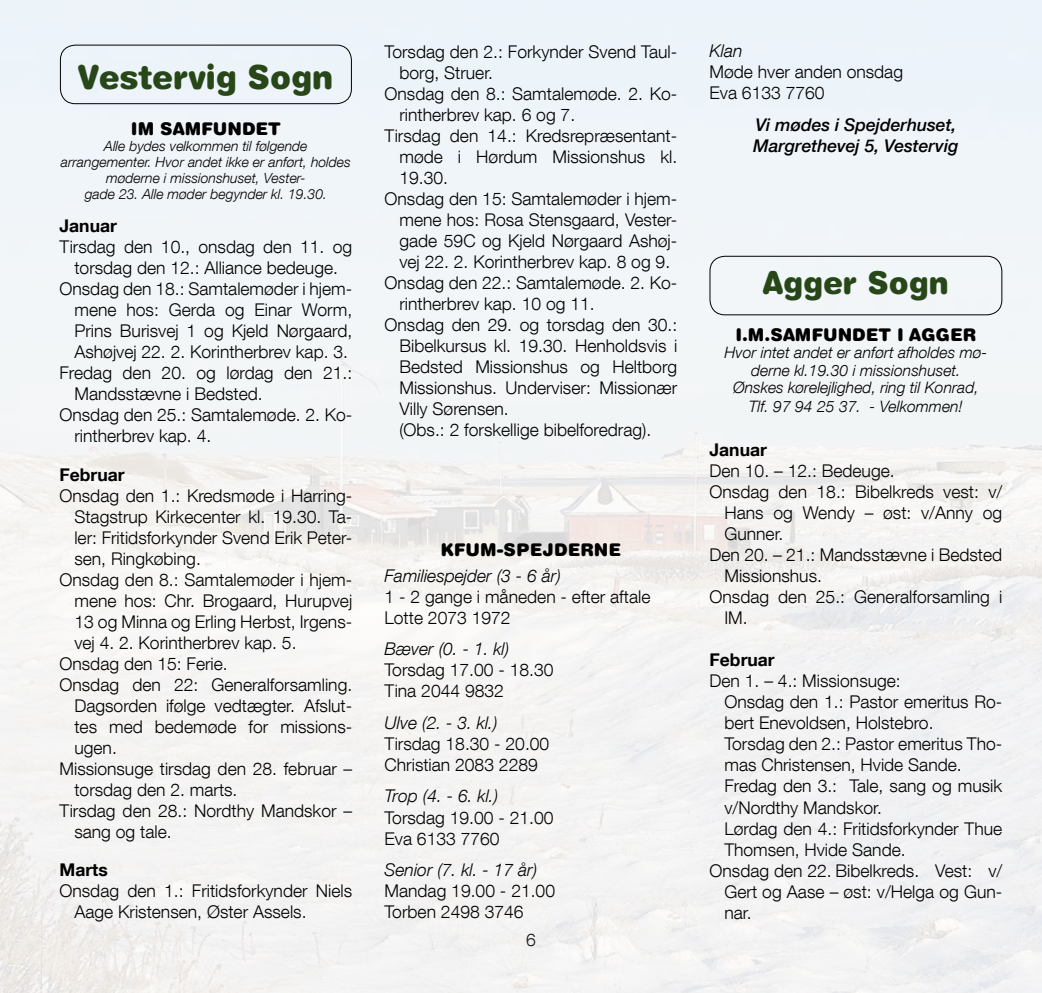
<style>
.page{position:relative;width:1042px;height:993px;background:#fff}
.page>*{position:absolute;margin:0;border:0;box-sizing:border-box;transform-origin:0 0}
.t1{font:900 33.25px "Helvetica Rounded LT";color:#284719;scale:.95 1}
.t2{font:900 31.5px "Helvetica Rounded LT";color:#284719;scale:.95 1}
.t3{font:300 17.5px/21px "Helvetica Neue LT Com";color:#000}
.t4{font:italic 300 17.5px "Helvetica Neue LT Com";color:#000}
.t5{font:900 17.5px "Helvetica Rounded LT";color:#000}
.t6{font:italic 500 17.5px/21px "Helvetica Neue LT Com";color:#000}
.t7{font:700 17.5px "Helvetica Neue LT Com";color:#000}
.t8{font:italic 300 15.75px/18px "Helvetica Neue LT Com";color:#000;text-align:center}
.t9{font:italic 300 14px/15.8px "Helvetica Neue LT Com";color:#000;text-align:center}
</style>
<div class="page">
<img style="left:0;top:0;width:1042px;height:992px">
<div style="left:60px;top:45px;width:292px;height:59px;border:1px solid #000;border-radius:15px"></div>
<div style="left:709px;top:256px;width:293px;height:59px;border:1px solid #000;border-radius:15px"></div>
<h1 class="t1" style="left:77px;top:56px;width:271px">Vestervig Sogn</h1>
<p class="t5" style="left:131px;top:118px;width:138px">IM SAMFUNDET</p>
<p class="t9" style="left:61px;top:138px;width:291px">Alle bydes velkommen til følgende arrangementer. Hvor andet ikke er anført, holdes møderne i missionshuset, Vester-<br>gade 23. Alle møder begynder kl. 19.30.</p>
<p class="t7" style="left:60px;top:214px;width:59px">Januar</p>
<p class="t3" style="left:60px;top:236px;width:294px">Tirsdag den 10., onsdag den 11. og</p>
<p class="t3" style="left:74px;top:257px;width:265px">torsdag den 12.: Alliance bedeuge.</p>
<p class="t3" style="left:60px;top:278px;width:294px">Onsdag den 18.: Samtalemøder i hjem-</p>
<p class="t3" style="left:74px;top:299px;width:279px">mene hos: Gerda og Einar Worm,</p>
<p class="t3" style="left:74px;top:320px;width:279px">Prins Burisvej 1 og Kjeld Nørgaard,</p>
<p class="t3" style="left:74px;top:341px;width:275px">Ashøjvej 22. 2. Korintherbrev kap. 3.</p>
<p class="t3" style="left:60px;top:362px;width:294px">Fredag den 20. og lørdag den 21.:</p>
<p class="t3" style="left:74px;top:383px;width:190px">Mandsstævne i Bedsted.</p>
<p class="t3" style="left:60px;top:404px;width:294px">Onsdag den 25.: Samtalemøde. 2. Ko-</p>
<p class="t3" style="left:74px;top:425px;width:138px">rintherbrev kap. 4.</p>
<p class="t7" style="left:60px;top:463px;width:67px">Februar</p>
<p class="t3" style="left:60px;top:484px;width:294px">Onsdag den 1.: Kredsmøde i Harring-</p>
<p class="t3" style="left:74px;top:505px;width:279px">Stagstrup Kirkecenter kl. 19.30. Ta-</p>
<p class="t3" style="left:74px;top:526px;width:279px">ler: Fritidsforkynder Svend Erik Peter-</p>
<p class="t3" style="left:74px;top:547px;width:128px">sen, Ringkøbing.</p>
<p class="t3" style="left:60px;top:568px;width:294px">Onsdag den 8.: Samtalemøder i hjem-</p>
<p class="t3" style="left:74px;top:589px;width:279px">mene hos: Chr. Brogaard, Hurupvej</p>
<p class="t3" style="left:74px;top:610px;width:277px">13 og Minna og Erling Herbst, Irgens-</p>
<p class="t3" style="left:74px;top:631px;width:224px">vej 4. 2. Korintherbrev kap. 5.</p>
<p class="t3" style="left:60px;top:652px;width:170px">Onsdag den 15: Ferie.</p>
<p class="t3" style="left:60px;top:673px;width:294px">Onsdag den 22: Generalforsamling.</p>
<p class="t3" style="left:74px;top:694px;width:279px">Dagsorden ifølge vedtægter. Afslut-</p>
<p class="t3" style="left:74px;top:715px;width:279px">tes med bedemøde for missions-</p>
<p class="t3" style="left:74px;top:736px;width:44px">ugen.</p>
<p class="t3" style="left:60px;top:757px;width:294px">Missionsuge tirsdag den 28. februar –</p>
<p class="t3" style="left:74px;top:778px;width:165px">torsdag den 2. marts.</p>
<p class="t3" style="left:60px;top:799px;width:294px">Tirsdag den 28.: Nordthy Mandskor –</p>
<p class="t3" style="left:74px;top:820px;width:99px">sang og tale.</p>
<p class="t7" style="left:60px;top:858px;width:50px">Marts</p>
<p class="t3" style="left:74px;top:880px;width:279px;text-indent:-15px">Onsdag den 1.: Fritidsforkynder Niels<br>Aage Kristensen, Øster Assels.</p>
<p class="t3" style="left:384px;top:41px;width:292px">Torsdag den 2.: Forkynder Svend Taul-</p>
<p class="t3" style="left:399px;top:62px;width:95px">borg, Struer.</p>
<p class="t3" style="left:384px;top:83px;width:294px">Onsdag den 8.: Samtalemøde. 2. Ko-</p>
<p class="t3" style="left:399px;top:104px;width:177px">rintherbrev kap. 6 og 7.</p>
<p class="t3" style="left:384px;top:125px;width:294px">Tirsdag den 14.: Kredsrepræsentant-</p>
<p class="t3" style="left:399px;top:146px;width:279px">møde i Hørdum Missionshus kl.</p>
<p class="t3" style="left:399px;top:167px;width:50px">19.30.</p>
<p class="t3" style="left:384px;top:188px;width:294px">Onsdag den 15: Samtalemøder i hjem-</p>
<p class="t3" style="left:399px;top:209px;width:279px">mene hos: Rosa Stensgaard, Vester-</p>
<p class="t3" style="left:399px;top:230px;width:279px">gade 59C og Kjeld Nørgaard Ashøj-</p>
<p class="t3" style="left:399px;top:251px;width:272px">vej 22. 2. Korintherbrev kap. 8 og 9.</p>
<p class="t3" style="left:384px;top:272px;width:294px">Onsdag den 22.: Samtalemøde. 2. Ko-</p>
<p class="t3" style="left:399px;top:293px;width:197px">rintherbrev kap. 10 og 11.</p>
<p class="t3" style="left:384px;top:314px;width:294px">Onsdag den 29. og torsdag den 30.:</p>
<p class="t3" style="left:399px;top:335px;width:279px">Bibelkursus kl. 19.30. Henholdsvis i</p>
<p class="t3" style="left:399px;top:356px;width:279px">Bedsted Missionshus og Heltborg</p>
<p class="t3" style="left:399px;top:377px;width:279px">Missionshus. Underviser: Missionær</p>
<p class="t3" style="left:399px;top:398px;width:111px">Villy Sørensen.</p>
<p class="t3" style="left:399px;top:419px;width:253px">(Obs.: 2 forskellige bibelforedrag).</p>
<p class="t5" style="left:441px;top:538px;width:180px">KFUM-SPEJDERNE</p>
<p class="t4" style="left:384px;top:565px;width:178px">Familiespejder (3 - 6 år)</p>
<p class="t3" style="left:384px;top:585px;width:267px">1 - 2 gange i måneden - efter aftale<br>Lotte 2073 1972</p>
<p class="t4" style="left:384px;top:638px;width:126px">Bæver (0. - 1. kl)</p>
<p class="t3" style="left:384px;top:659px;width:170px">Torsdag 17.00 - 18.30<br>Tina 2044 9832</p>
<p class="t4" style="left:384px;top:712px;width:115px">Ulve (2. - 3. kl.)</p>
<p class="t3" style="left:384px;top:732px;width:166px">Tirsdag 18.30 - 20.00<br>Christian 2083 2289</p>
<p class="t4" style="left:384px;top:785px;width:115px">Trop (4. - 6. kl.)</p>
<p class="t3" style="left:384px;top:806px;width:170px">Torsdag 19.00 - 21.00<br>Eva 6133 7760</p>
<p class="t4" style="left:384px;top:859px;width:154px">Senior (7. kl. - 17 år)</p>
<p class="t3" style="left:384px;top:879px;width:172px">Mandag 19.00 - 21.00<br>Torben 2498 3746</p>
<p class="t3" style="left:526px;top:928px;width:11px">6</p>
<p class="t4" style="left:709px;top:40px;width:35px">Klan</p>
<p class="t3" style="left:709px;top:61px;width:195px">Møde hver anden onsdag<br>Eva 6133 7760</p>
<p class="t6" style="left:753px;top:114px;width:207px">Vi mødes i Spejderhuset,<br>Margrethevej 5, Vestervig</p>
<h2 class="t2" style="left:762px;top:262px;width:197px">Agger Sogn</h2>
<p class="t5" style="left:735px;top:323px;width:50px">I.M.Samfund</p>
<p class="t5" style="left:866px;top:323px;width:112px">et i Agger</p>
<p class="t8" style="left:724px;top:343px;width:264px">Hvor intet andet er anført afholdes mø&shy;derne kl.19.30 i missionshuset.<br>Ønskes kørelejlighed, ring til Konrad, Tlf. 97 94 25 37. - Velkommen!</p>
<p class="t7" style="left:709px;top:439px;width:59px">Januar</p>
<p class="t3" style="left:709px;top:460px;width:187px">Den 10. – 12.: Bedeuge.</p>
<p class="t3" style="left:709px;top:481px;width:294px">Onsdag den 18.: Bibelkreds vest: v/</p>
<p class="t3" style="left:724px;top:502px;width:279px">Hans og Wendy – øst: v/Anny og</p>
<p class="t3" style="left:724px;top:523px;width:61px">Gunner.</p>
<p class="t3" style="left:709px;top:544px;width:294px">Den 20. – 21.: Mandsstævne i Bedsted</p>
<p class="t3" style="left:724px;top:565px;width:99px">Missionshus.</p>
<p class="t3" style="left:709px;top:586px;width:294px">Onsdag den 25.: Generalforsamling i</p>
<p class="t3" style="left:724px;top:607px;width:25px">IM.</p>
<p class="t7" style="left:709px;top:649px;width:67px">Februar</p>
<p class="t3" style="left:709px;top:670px;width:193px">Den 1. – 4.: Missionsuge:</p>
<p class="t3" style="left:724px;top:691px;width:279px">Onsdag den 1.: Pastor emeritus Ro-</p>
<p class="t3" style="left:724px;top:712px;width:211px">bert Enevoldsen, Holstebro.</p>
<p class="t3" style="left:724px;top:733px;width:279px">Torsdag den 2.: Pastor emeritus Tho-</p>
<p class="t3" style="left:724px;top:754px;width:239px">mas Christensen, Hvide Sande.</p>
<p class="t3" style="left:724px;top:775px;width:279px">Fredag den 3.: Tale, sang og musik</p>
<p class="t3" style="left:724px;top:796px;width:159px">v/Nordthy Mandskor.</p>
<p class="t3" style="left:724px;top:817px;width:279px">Lørdag den 4.: Fritidsforkynder Thue</p>
<p class="t3" style="left:724px;top:838px;width:183px">Thomsen, Hvide Sande.</p>
<p class="t3" style="left:709px;top:859px;width:294px">Onsdag den 22. Bibelkreds. Vest: v/</p>
<p class="t3" style="left:724px;top:880px;width:279px">Gert og Aase – øst: v/Helga og Gun-</p>
<p class="t3" style="left:724px;top:901px;width:29px">nar.</p>
</div>
